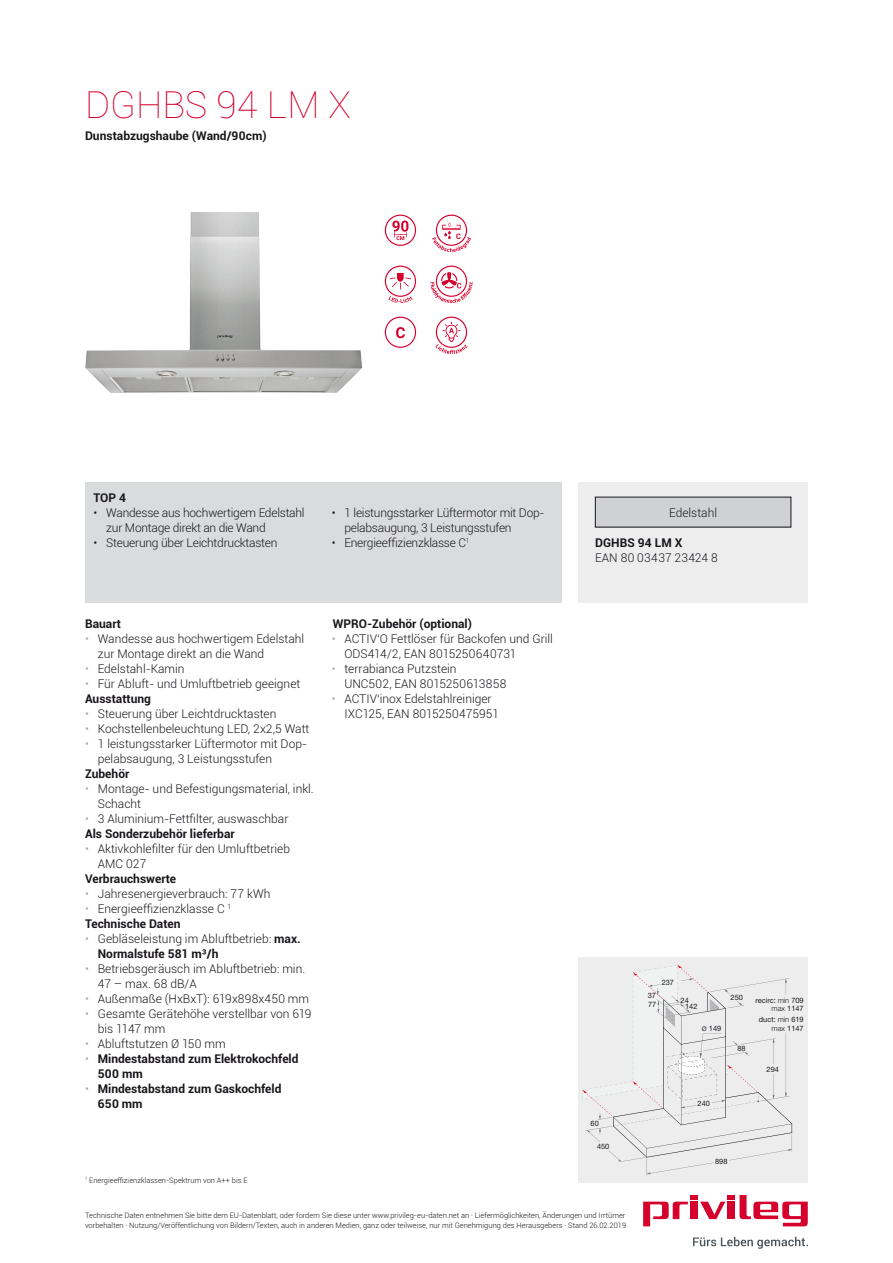
<style>
.page{position:relative;width:893px;height:1263px;background:#fff}
.page>*{position:absolute;margin:0;border:0;box-sizing:border-box;transform-origin:0 0}
.t1{font:100 37.5px "Roboto";color:#d6002d}
.t2{font:300 12px/15px "Roboto";color:#1a171c}
.t3{font:300 12px/15px "Roboto";letter-spacing:-.02em;color:#1a171c}
.t4{font:700 12px/15px "Roboto";color:#1a171c}
.t5{font:300 7.5px/9.8px "Roboto";color:#1a171c}
.t6{font:7.35px/8.2px "Helvetica Neue";color:#1a171c;text-align:right}
.s1{color:#a7a9ab}
.s2{font-weight:700}
.s3{font-weight:300;color:#a7a9ab}
.s4{font-weight:300;font-size:8.85px}
.s5{font-weight:300}
</style>
<div class="page">
<svg style="left:643px;top:1195px;width:165px;height:31px"></svg>
<div style="left:728px;top:1201px;width:7px;height:18px;background:#d6002d"></div>
<div style="left:691px;top:1201px;width:7px;height:18px;background:#d6002d"></div>
<svg style="left:693px;top:1237px;width:115px;height:12px"></svg>
<img style="left:85px;top:212px;width:277px;height:181px">
<svg style="left:384px;top:214px;width:33px;height:32px"></svg>
<svg style="left:384px;top:265px;width:33px;height:38px"></svg>
<svg style="left:384px;top:316px;width:33px;height:32px"></svg>
<svg style="left:431px;top:214px;width:40px;height:38px"></svg>
<svg style="left:430px;top:265px;width:43px;height:39px"></svg>
<svg style="left:435px;top:316px;width:33px;height:38px"></svg>
<div style="left:85px;top:482px;width:476px;height:120px;background:#dadbdc"></div>
<div style="left:578px;top:482px;width:230px;height:120px;background:#ededee"></div>
<div style="left:595px;top:497px;width:196px;height:30px;background:#d0d1d2"></div>
<div style="left:578px;top:958px;width:230px;height:225px;background:#ededee"></div>
<svg style="left:647px;top:1123px;width:145px;height:25px"></svg>
<svg style="left:647px;top:1132px;width:145px;height:25px"></svg>
<svg style="left:758px;top:1092px;width:34px;height:32px"></svg>
<svg style="left:729px;top:1149px;width:63px;height:11px"></svg>
<svg style="left:788px;top:1123px;width:5px;height:28px"></svg>
<svg style="left:710px;top:978px;width:80px;height:14px"></svg>
<svg style="left:785px;top:1032px;width:2px;height:64px"></svg>
<svg style="left:785px;top:979px;width:2px;height:16px"></svg>
<svg style="left:760px;top:1096px;width:30px;height:5px"></svg>
<svg style="left:740px;top:1038px;width:36px;height:6px"></svg>
<svg style="left:773px;top:1074px;width:2px;height:25px"></svg>
<svg style="left:773px;top:1039px;width:2px;height:25px"></svg>
<svg style="left:583px;top:965px;width:176px;height:211px"></svg>
<h1 class="t1" style="left:85px;top:83px;width:267px">DGHBS 94 LM X</h1>
<p class="t4" style="left:85px;top:129px;width:183px">Dunstabzugshaube (Wand/90cm)</p>
<p class="t4" style="left:94px;top:491px;width:34px">TOP 4</p>
<p class="t3" style="left:106px;top:505px;width:200px;text-indent:-13px">• Wandesse aus hochwertigem Edelstahl zur Montage direkt an die Wand</p>
<p class="t3" style="left:94px;top:535px;width:186px">• Steuerung über Leichtdrucktasten</p>
<p class="t3" style="left:344px;top:505px;width:202px;text-indent:-13px">• 1 leistungsstarker Lüftermotor mit Dop&shy;pelabsaugung, 3 Leistungsstufen</p>
<p class="t3" style="left:332px;top:535px;width:140px">• Energieeffizienzklasse C<sup>1</sup></p>
<p class="t2" style="left:669px;top:504px;width:49px">Edelstahl</p>
<p class="t4" style="left:595px;top:536px;width:89px">DGHBS 94 LM X</p>
<p class="t2" style="left:595px;top:550px;width:124px">EAN 80 03437 23424 8</p>
<p class="t4" style="left:85px;top:617px;width:37px">Bauart</p>
<p class="t2" style="left:98px;top:631px;width:208px;text-indent:-13px"><span class="s1">•</span> Wandesse aus hochwertigem Edelstahl zur Montage direkt an die Wand</p>
<p class="t2" style="left:85px;top:661px;width:101px"><span class="s1">•</span> Edelstahl-Kamin</p>
<p class="t2" style="left:85px;top:676px;width:217px"><span class="s1">•</span> Für Abluft- und Umluftbetrieb geeignet<br><span class="s2">Ausstattung</span></p>
<p class="t2" style="left:85px;top:706px;width:193px"><span class="s1">•</span> Steuerung über Leichtdrucktasten</p>
<p class="t2" style="left:85px;top:721px;width:226px"><span class="s1">•</span> Kochstellenbeleuchtung LED, 2x2,5 Watt</p>
<p class="t2" style="left:98px;top:736px;width:211px;text-indent:-13px"><span class="s1">•</span> 1 leistungsstarker Lüftermotor mit Dop&shy;pelabsaugung, 3 Leistungsstufen</p>
<p class="t4" style="left:85px;top:767px;width:46px">Zubehör</p>
<p class="t2" style="left:98px;top:781px;width:218px;text-indent:-13px"><span class="s1">•</span> Montage- und Befestigungsmaterial, inkl.<br>Schacht</p>
<p class="t2" style="left:85px;top:811px;width:205px"><span class="s1">•</span> 3 Aluminium-Fettfilter, auswaschbar<br><span class="s2">Als Sonderzubehör lieferbar</span></p>
<p class="t2" style="left:98px;top:841px;width:194px;text-indent:-13px"><span class="s1">•</span> Aktivkohlefilter für den Umluftbetrieb<br>AMC 027</p>
<p class="t4" style="left:85px;top:872px;width:93px">Verbrauchswerte</p>
<p class="t2" style="left:85px;top:886px;width:187px"><span class="s1">•</span> Jahresenergieverbrauch: 77 kWh</p>
<p class="t2" style="left:85px;top:901px;width:148px"><span class="s1">•</span> Energieeffizienzklasse C <sup>1<br></sup><span class="s2">Technische Daten</span></p>
<p class="t2" style="left:98px;top:931px;width:204px;text-indent:-13px"><span class="s1">•</span> Gebläseleistung im Abluftbetrieb: <span class="s2">max.<br>Normalstufe 581 m³/h</span></p>
<p class="t2" style="left:98px;top:961px;width:209px;text-indent:-13px"><span class="s1">•</span> Betriebsgeräusch im Abluftbetrieb: min.<br>47 – max. 68 dB/A</p>
<p class="t2" style="left:85px;top:991px;width:226px"><span class="s1">•</span> Außenmaße (HxBxT): 619x898x450 mm</p>
<p class="t2" style="left:98px;top:1006px;width:215px;text-indent:-13px"><span class="s1">•</span> Gesamte Gerätehöhe verstellbar von 619 bis 1147 mm</p>
<p class="t2" style="left:85px;top:1036px;width:142px"><span class="s1">•</span> Abluftstutzen Ø 150 mm</p>
<p class="t4" style="left:98px;top:1052px;width:202px;text-indent:-13px"><span class="s3">•</span> Mindestabstand zum Elektrokochfeld<br>500 mm</p>
<p class="t4" style="left:98px;top:1082px;width:185px;text-indent:-13px"><span class="s3">•</span> Mindestabstand zum Gaskochfeld<br>650 mm</p>
<p class="t4" style="left:333px;top:616px;width:141px">WPRO-Zubehör (optional)</p>
<p class="t2" style="left:344px;top:631px;width:210px;text-indent:-13px"><span class="s1">•</span> ACTIV‘O Fettlöser für Backofen und Grill<br>ODS414/2, EAN 8015250640731</p>
<p class="t2" style="left:344px;top:661px;width:163px;text-indent:-13px"><span class="s1">•</span> terrabianca Putzstein<br>UNC502, EAN 8015250613858</p>
<p class="t2" style="left:344px;top:691px;width:156px;text-indent:-13px"><span class="s1">•</span> ACTIV‘inox Edelstahlreiniger<br>IXC125, EAN 8015250475951</p>
<p class="t6" style="left:591px;top:1119px;width:10px">60</p>
<p class="t6" style="left:597px;top:1142px;width:14px">450</p>
<p class="t5" style="left:85px;top:1175px;width:164px"><sup>1</sup> Energieeffizienzklassen-Spektrum von A++ bis E</p>
<p class="t5" style="left:85px;top:1210px;width:543px">Technische Daten entnehmen Sie bitte dem EU-Datenblatt, oder fordern Sie diese unter www.privileg-eu-daten.net an · Liefermöglichkeiten, Änderungen und Irrtümer vorbehalten · Nutzung/Veröffentlichung von Bildern/Texten, auch in anderen Medien, ganz oder teilweise, nur mit Genehmigung des Herausgebers · Stand 26.02.2019</p>
<p class="t6" style="left:662px;top:979px;width:14px">237</p>
<p class="t6" style="left:648px;top:991px;width:10px">37</p>
<p class="t6" style="left:648px;top:1000px;width:10px">77</p>
<p class="t6" style="left:681px;top:996px;width:10px">24</p>
<p class="t6" style="left:685px;top:1002px;width:14px">142</p>
<p class="t6" style="left:702px;top:1025px;width:21px"><span class="s4">ø</span> 149</p>
<p class="t6" style="left:731px;top:993px;width:14px">250</p>
<p class="t6" style="left:737px;top:1045px;width:10px">88</p>
<p class="t6" style="left:755px;top:996px;width:50px">recirc: <span class="s5">min</span> 709 <span class="s5">max</span> 1147</p>
<p class="t6" style="left:759px;top:1015px;width:46px">duct: <span class="s5">min</span> 619 <span class="s5">max</span> 1147</p>
<p class="t6" style="left:767px;top:1065px;width:14px">294</p>
<p class="t6" style="left:697px;top:1100px;width:14px">240</p>
<p class="t6" style="left:715px;top:1157px;width:14px">898</p>
</div>
